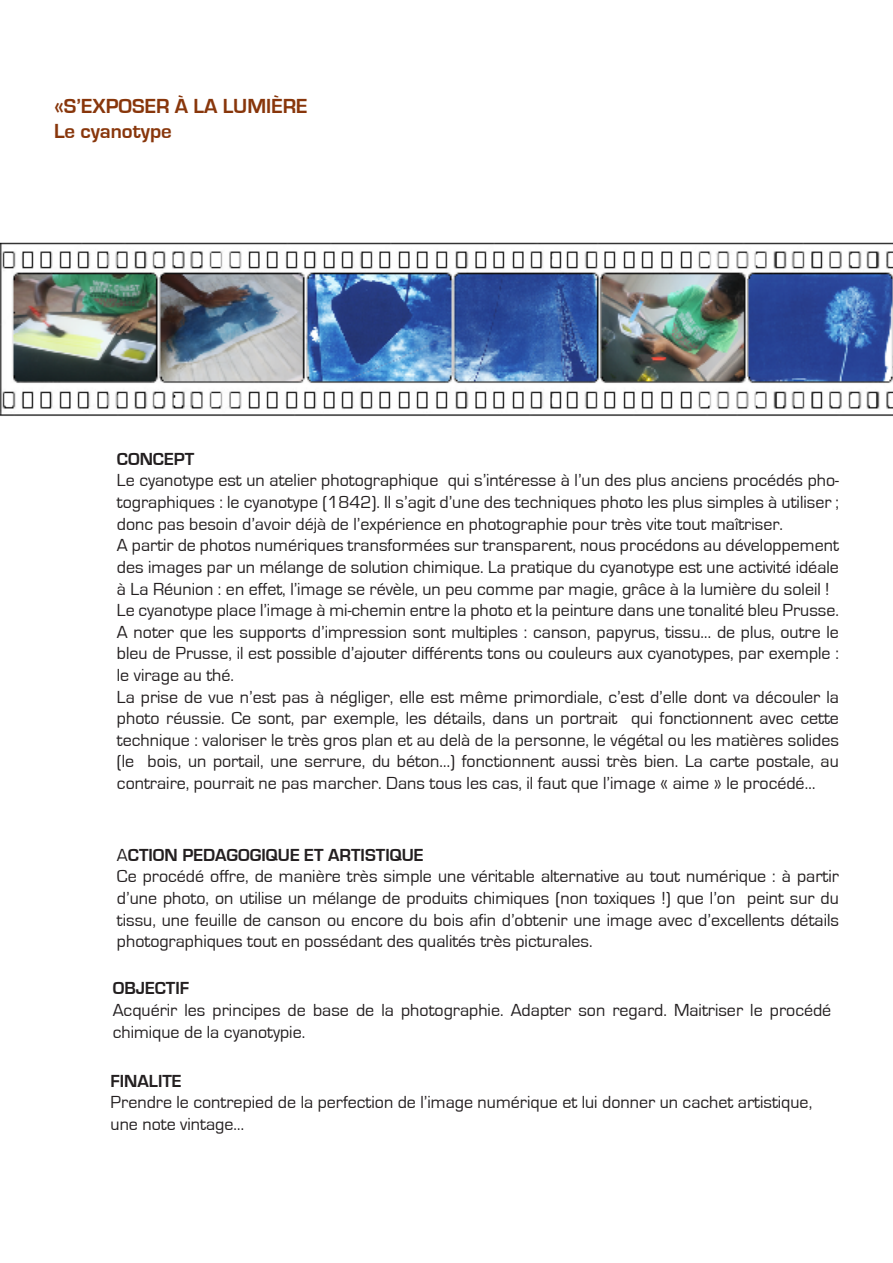
<style>
.page{position:relative;width:893px;height:1263px;background:#fff}
.page>*{position:absolute;margin:0;border:0;box-sizing:border-box;transform-origin:0 0}
.t1{font:700 21px "Eurostile";color:#88360b}
.t2{font:18px/21.6px "Eurostile";color:#231f20;text-align:justify}
.t3{font:700 18px "Eurostile";color:#231f20}
.s1{font-weight:400}
</style>
<div class="page">
<img style="left:0;top:242px;width:893px;height:174px">
<p class="t1" style="left:54px;top:94px;width:255px">«S’EXPOSER À LA LUMIÈRE</p>
<p class="t1" style="left:54px;top:119px;width:119px">Le cyanotype</p>
<p class="t3" style="left:117px;top:449px;width:79px">CONCEPT</p>
<p class="t2" style="left:117px;top:470px;width:723px">Le cyanotype est un atelier photographique qui s’intéresse à l’un des plus anciens procédés pho&shy;tographiques : le cyanotype (1842). Il s’agit d’une des techniques photo les plus simples à utiliser ; donc pas besoin d’avoir déjà de l’expérience en photographie pour très vite tout maîtriser.</p>
<p class="t2" style="left:117px;top:535px;width:723px">A partir de photos numériques transformées sur transparent, nous procédons au développement des images par un mélange de solution chimique. La pratique du cyanotype est une activité idéale à La Réunion : en effet, l’image se révèle, un peu comme par magie, grâce à la lumière du soleil !</p>
<p class="t2" style="left:117px;top:600px;width:723px">Le cyanotype place l’image à mi-chemin entre la photo et la peinture dans une tonalité bleu Prusse.</p>
<p class="t2" style="left:117px;top:621px;width:723px">A noter que les supports d’impression sont multiples : canson, papyrus, tissu… de plus, outre le bleu de Prusse, il est possible d’ajouter différents tons ou couleurs aux cyanotypes, par exemple : le virage au thé.</p>
<p class="t2" style="left:117px;top:686px;width:723px">La prise de vue n’est pas à négliger, elle est même primordiale, c’est d’elle dont va découler la photo réussie. Ce sont, par exemple, les détails, dans un portrait qui fonctionnent avec cette technique : valoriser le très gros plan et au delà de la personne, le végétal ou les matières solides (le bois, un portail, une serrure, du béton…) fonctionnent aussi très bien. La carte postale, au contraire, pourrait ne pas marcher. Dans tous les cas, il faut que l’image « aime » le procédé…</p>
<p class="t3" style="left:117px;top:845px;width:308px"><span class="s1">A</span>CTION PEDAGOGIQUE ET ARTISTIQUE</p>
<p class="t2" style="left:117px;top:866px;width:724px">Ce procédé offre, de manière très simple une véritable alternative au tout numérique : à partir d’une photo, on utilise un mélange de produits chimiques (non toxiques !) que l’on peint sur du tissu, une feuille de canson ou encore du bois afin d’obtenir une image avec d’excellents détails photographiques tout en possédant des qualités très picturales.</p>
<p class="t3" style="left:113px;top:978px;width:78px">OBJECTIF</p>
<p class="t2" style="left:113px;top:999px;width:720px">Acquérir les principes de base de la photographie. Adapter son regard. Maitriser le procédé chimique de la cyanotypie.</p>
<p class="t3" style="left:111px;top:1071px;width:73px">FINALITE</p>
<p class="t2" style="left:111px;top:1092px;width:703px">Prendre le contrepied de la perfection de l’image numérique et lui donner un cachet artistique, une note vintage…</p>
</div>
